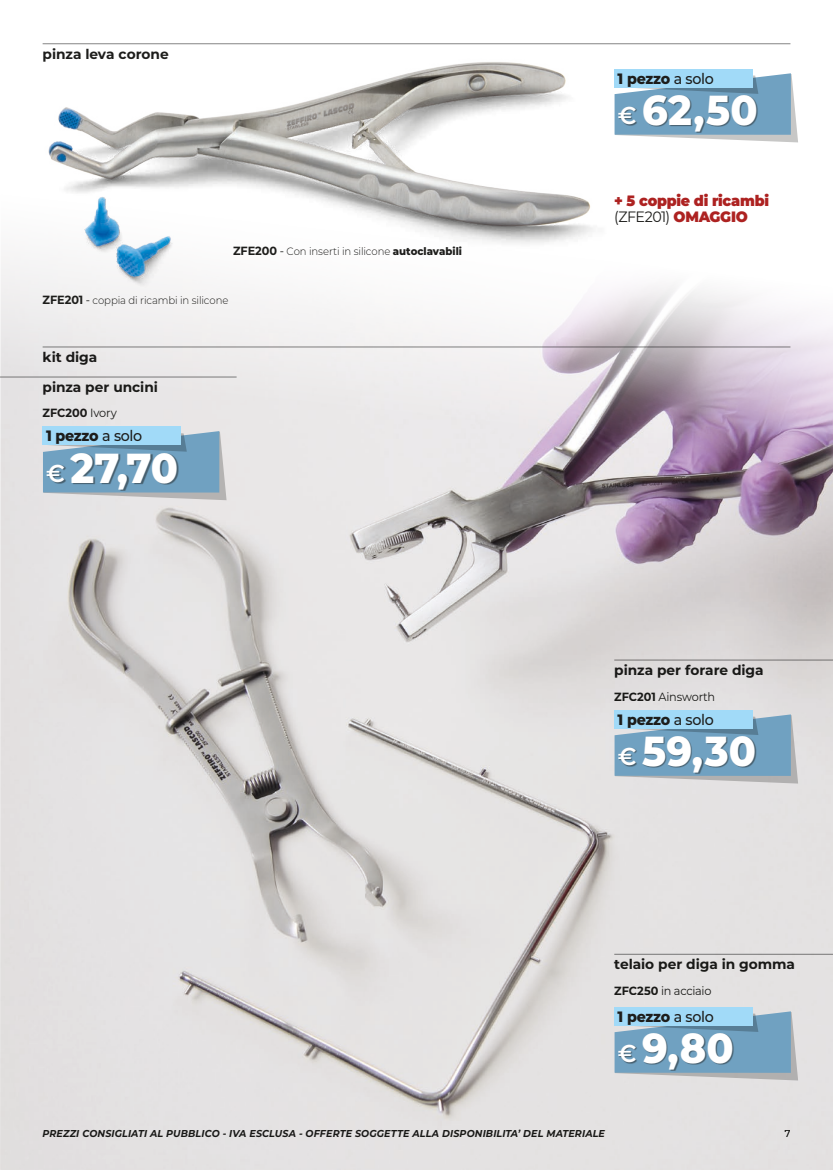
<style>
.page{position:relative;width:833px;height:1170px;background:#fff}
.page>*{position:absolute;margin:0;border:0;box-sizing:border-box;transform-origin:0 0}
.t1{font:800 41.88px "Montserrat";letter-spacing:.005em;color:#fff;scale:.95 1}
.t2{font:800 15px "Montserrat";letter-spacing:-.02em;color:#1d1d1b;scale:.95 1}
.t3{font:900 15px/16.2px "Montserrat";letter-spacing:-.015em;color:#ad2221;scale:.95 1}
.t4{font:700 13.75px "Montserrat";letter-spacing:-.005em;color:#1d1d1b}
.t5{font:11.88px "Montserrat";letter-spacing:-.025em;color:#1d1d1b;scale:.95 1}
.t6{font:700 11.88px "Montserrat";color:#1d1d1b;scale:.95 1}
.t7{font:300 10.62px "Montserrat";letter-spacing:-.01em;color:#1d1d1b;scale:.95 1}
.t8{font:italic 700 10px "Montserrat";letter-spacing:.015em;color:#1d1d1b;scale:.95 1}
.t9{font:10px "Montserrat";color:#1d1d1b;scale:.95 1}
.s1{font-weight:700;font-size:11.88px}
.s2{font-weight:400;font-size:11.88px}
.s3{font-weight:800}
.s4{font-weight:400}
.s5{font-weight:500}
.s6{font-weight:600;font-size:24.38px}
.s7{font-weight:400;color:#1d1d1b}
.s8{font-weight:700}
</style>
<div class="page">
<img style="left:0;top:142px;width:833px;height:1027px">
<img style="left:31px;top:62px;width:598px;height:202px">
<img style="left:58px;top:177px;width:130px;height:112px">
<hr style="left:43px;top:43px;width:747px;height:1px;background:#9d9d9d">
<hr style="left:43px;top:346px;width:747px;height:1px;background:#9d9d9d">
<hr style="left:614px;top:953px;width:219px;height:1px;background:#9d9d9d">
<hr style="left:0;top:376px;width:237px;height:1px;background:#9d9d9d">
<hr style="left:614px;top:659px;width:219px;height:1px;background:#9d9d9d">
<svg style="left:614px;top:1007px;width:184px;height:73px"></svg>
<div style="left:614px;top:1007px;width:138px;height:18px;background:#a1daf8"></div>
<svg style="left:614px;top:710px;width:184px;height:73px"></svg>
<div style="left:614px;top:710px;width:138px;height:18px;background:#a1daf8"></div>
<svg style="left:614px;top:69px;width:184px;height:73px"></svg>
<div style="left:614px;top:69px;width:138px;height:18px;background:#a1daf8"></div>
<svg style="left:43px;top:427px;width:183px;height:73px"></svg>
<div style="left:43px;top:427px;width:138px;height:18px;background:#a1daf8"></div>
<h3 class="t4" style="left:43px;top:44px;width:128px">pinza leva corone</h3>
<p class="t7" style="left:233px;top:244px;width:243px"><span class="s1">ZFE200</span> <span class="s2">-</span> Con inserti in silicone <span class="s3">autoclavabili</span></p>
<p class="t7" style="left:43px;top:293px;width:197px"><span class="s1">ZFE201</span> <span class="s2">-</span> coppia di ricambi in silicone</p>
<h3 class="t4" style="left:43px;top:347px;width:56px">kit diga</h3>
<h3 class="t4" style="left:43px;top:377px;width:117px">pinza per uncini</h3>
<p class="t6" style="left:43px;top:404px;width:80px">ZFC200 <span class="s4">Ivory</span></p>
<h2 class="t2" style="left:46px;top:425px;width:103px">1 pezzo <span class="s5">a solo</span></h2>
<h1 class="t1" style="left:46px;top:437px;width:140px"><span class="s6">€</span> 27,70</h1>
<h2 class="t2" style="left:617px;top:67px;width:103px">1 pezzo <span class="s5">a solo</span></h2>
<h1 class="t1" style="left:618px;top:79px;width:149px"><span class="s6">€</span> 62,50</h1>
<h2 class="t3" style="left:614px;top:191px;width:165px">+ 5 coppie di ricambi <span class="s7">(ZFE201)</span> OMAGGIO</h2>
<h3 class="t4" style="left:614px;top:660px;width:151px">pinza per forare diga</h3>
<p class="t5" style="left:614px;top:688px;width:108px"><span class="s8">ZFC201</span> Ainsworth</p>
<h2 class="t2" style="left:617px;top:708px;width:103px">1 pezzo <span class="s5">a solo</span></h2>
<h1 class="t1" style="left:618px;top:720px;width:147px"><span class="s6">€</span> 59,30</h1>
<h3 class="t4" style="left:614px;top:954px;width:182px">telaio per diga in gomma</h3>
<p class="t5" style="left:614px;top:982px;width:104px"><span class="s8">ZFC250</span> in acciaio</p>
<h2 class="t2" style="left:617px;top:1005px;width:103px">1 pezzo <span class="s5">a solo</span></h2>
<h1 class="t1" style="left:618px;top:1017px;width:123px"><span class="s6">€</span> 9,80</h1>
<p class="t8" style="left:43px;top:1126px;width:593px">PREZZI CONSIGLIATI AL PUBBLICO - IVA ESCLUSA - OFFERTE SOGGETTE ALLA DISPONIBILITA’ DEL MATERIALE</p>
<p class="t9" style="left:785px;top:1126px;width:7px">7</p>
</div>
